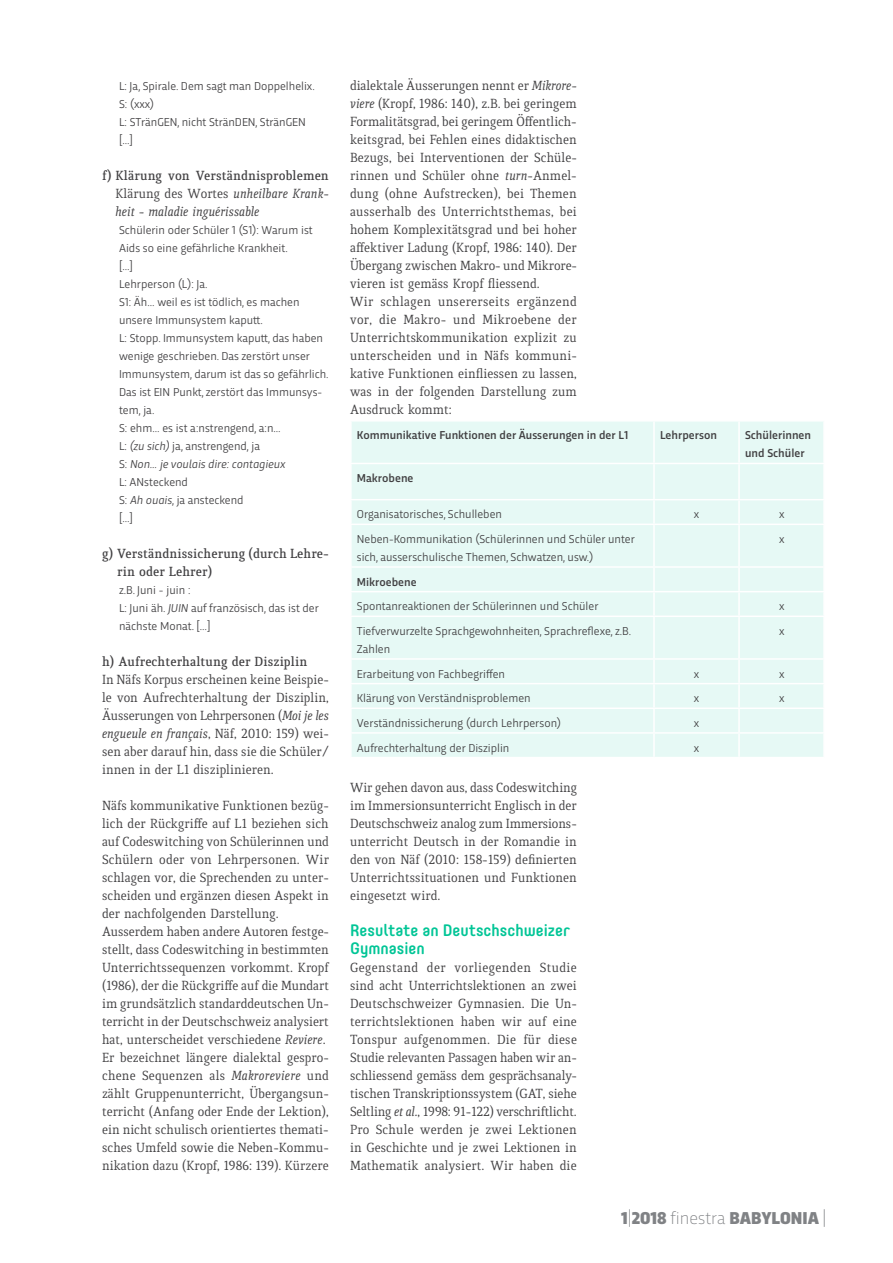
<style>
.page{position:relative;width:893px;height:1263px;background:#fff}
.page>*{position:absolute;margin:0;border:0;box-sizing:border-box;transform-origin:0 0}
.t1{font:900 18px "Trasandina";color:#808285}
.t2{font:500 16.5px/18px "Core Mellow 55";color:#00c596}
.t3{font:14.25px/18px "Quiroga Serif Pro";color:#414042;text-align:justify}
.t4{font:italic 14.25px/18px "Quiroga Serif Pro";color:#414042;text-align:justify}
.t5{font:600 14.25px/18px "Quiroga Serif Pro";color:#414042}
.t6{font:12px/18px "Trasandina";color:#414042}
.t7{font:500 12px/18px "Trasandina";color:#414042}
.s1{font-weight:600;font-style:normal}
.s2{font-style:normal}
.s3{font-style:italic}
.s4{font-weight:200}
</style>
<div class="page">
<div style="left:352px;top:422px;width:471px;height:335px;background:#e6f9f5"></div>
<hr style="left:653px;top:421px;width:2px;height:42px;background:#fff">
<hr style="left:738px;top:421px;width:2px;height:42px;background:#fff">
<hr style="left:350px;top:463px;width:304px;height:1px;background:#fff">
<hr style="left:654px;top:463px;width:85px;height:1px;background:#fff">
<hr style="left:653px;top:464px;width:2px;height:35px;background:#fff">
<hr style="left:739px;top:463px;width:86px;height:1px;background:#fff">
<hr style="left:738px;top:464px;width:2px;height:35px;background:#fff">
<hr style="left:350px;top:499px;width:304px;height:1px;background:#fff">
<hr style="left:654px;top:499px;width:85px;height:1px;background:#fff">
<hr style="left:653px;top:500px;width:2px;height:24px;background:#fff">
<hr style="left:739px;top:499px;width:86px;height:1px;background:#fff">
<hr style="left:738px;top:500px;width:2px;height:24px;background:#fff">
<hr style="left:350px;top:524px;width:304px;height:1px;background:#fff">
<hr style="left:654px;top:524px;width:85px;height:1px;background:#fff">
<hr style="left:653px;top:525px;width:2px;height:41px;background:#fff">
<hr style="left:739px;top:524px;width:86px;height:1px;background:#fff">
<hr style="left:738px;top:525px;width:2px;height:41px;background:#fff">
<hr style="left:350px;top:566px;width:304px;height:2px;background:#fff">
<hr style="left:654px;top:566px;width:85px;height:2px;background:#fff">
<hr style="left:653px;top:568px;width:2px;height:23px;background:#fff">
<hr style="left:739px;top:566px;width:86px;height:2px;background:#fff">
<hr style="left:738px;top:568px;width:2px;height:23px;background:#fff">
<hr style="left:350px;top:591px;width:304px;height:1px;background:#fff">
<hr style="left:654px;top:591px;width:85px;height:1px;background:#fff">
<hr style="left:653px;top:592px;width:2px;height:23px;background:#fff">
<hr style="left:739px;top:591px;width:86px;height:1px;background:#fff">
<hr style="left:738px;top:592px;width:2px;height:23px;background:#fff">
<hr style="left:350px;top:615px;width:304px;height:2px;background:#fff">
<hr style="left:654px;top:615px;width:85px;height:2px;background:#fff">
<hr style="left:653px;top:617px;width:2px;height:41px;background:#fff">
<hr style="left:739px;top:615px;width:86px;height:2px;background:#fff">
<hr style="left:738px;top:617px;width:2px;height:41px;background:#fff">
<hr style="left:350px;top:658px;width:304px;height:2px;background:#fff">
<hr style="left:654px;top:658px;width:85px;height:2px;background:#fff">
<hr style="left:653px;top:660px;width:2px;height:23px;background:#fff">
<hr style="left:739px;top:658px;width:86px;height:2px;background:#fff">
<hr style="left:738px;top:660px;width:2px;height:23px;background:#fff">
<hr style="left:350px;top:683px;width:304px;height:1px;background:#fff">
<hr style="left:654px;top:683px;width:85px;height:1px;background:#fff">
<hr style="left:653px;top:684px;width:2px;height:23px;background:#fff">
<hr style="left:739px;top:683px;width:86px;height:1px;background:#fff">
<hr style="left:738px;top:684px;width:2px;height:23px;background:#fff">
<hr style="left:350px;top:707px;width:304px;height:2px;background:#fff">
<hr style="left:654px;top:707px;width:85px;height:2px;background:#fff">
<hr style="left:653px;top:709px;width:2px;height:23px;background:#fff">
<hr style="left:739px;top:707px;width:86px;height:2px;background:#fff">
<hr style="left:738px;top:709px;width:2px;height:23px;background:#fff">
<hr style="left:350px;top:732px;width:304px;height:2px;background:#fff">
<hr style="left:654px;top:732px;width:85px;height:2px;background:#fff">
<hr style="left:653px;top:734px;width:2px;height:23px;background:#fff">
<hr style="left:739px;top:732px;width:86px;height:2px;background:#fff">
<hr style="left:738px;top:734px;width:2px;height:23px;background:#fff">
<p class="t6" style="left:119px;top:76px;width:197px">L: Ja, Spirale. Dem sagt man Doppelhelix.<br>S: (xxx)<br>L: STränGEN, nicht StränDEN, StränGEN […]</p>
<p class="t4" style="left:116px;top:166px;width:215px;text-indent:-14px"><span class="s1">f) Klärung von Verständnisproblemen </span><span class="s2">Klärung des Wortes</span> unheilbare Krank&shy;heit - maladie inguérissable</p>
<p class="t6" style="left:119px;top:220px;width:211px">Schülerin oder Schüler 1 (S1): Warum ist<br>Aids so eine gefährliche Krankheit.<br>[…]<br>Lehrperson (L): Ja.<br>S1: Äh… weil es ist tödlich, es machen unsere Immunsystem kaputt.<br>L: Stopp. Immunsystem kaputt, das haben wenige geschrieben. Das zerstört unser<br>Immunsystem, darum ist das so gefährlich.<br>Das ist EIN Punkt, zerstört das Immunsys&shy;tem, ja.<br>S: ehm… es ist a:nstrengend, a:n…<br>L: <span class="s3">(zu sich)</span> ja, anstrengend, ja<br>S: <span class="s3">Non… je voulais dire: contagieux<br></span>L: ANsteckend<br>S: <span class="s3">Ah ouais</span>, ja ansteckend<br>[…]</p>
<p class="t5" style="left:117px;top:544px;width:213px;text-indent:-15px">g) Verständnissicherung (durch Lehre&shy;rin oder Lehrer)</p>
<p class="t6" style="left:119px;top:580px;width:201px">z.B. Juni - juin :<br>L: Juni äh. <span class="s3">JUIN</span> auf französisch, das ist der nächste Monat. […]</p>
<p class="t5" style="left:102px;top:652px;width:207px">h) Aufrechterhaltung der Disziplin</p>
<p class="t3" style="left:102px;top:671px;width:228px">In Näfs Korpus erscheinen keine Beispie&shy;le von Aufrechterhaltung der Disziplin, Äusserungen von Lehrpersonen (<span class="s3">Moi je les engueule en français</span>, Näf, 2010: 159) wei&shy;sen aber darauf hin, dass sie die Schüler/ innen in der L1 disziplinieren.</p>
<p class="t3" style="left:102px;top:797px;width:228px;text-align:left">Näfs kommunikative Funktionen bezüg&shy;lich der Rückgriffe auf L1 beziehen sich auf Codeswitching von Schülerinnen und Schülern oder von Lehrpersonen. Wir schlagen vor, die Sprechenden zu unter&shy;scheiden und ergänzen diesen Aspekt in der nachfolgenden Darstellung.<br>Ausserdem haben andere Autoren festge&shy;stellt, dass Codeswitching in bestimmten Unterrichtssequenzen vorkommt. Kropf (1986), der die Rückgriffe auf die Mundart im grundsätzlich standarddeutschen Un&shy;terricht in der Deutschschweiz analysiert hat, unterscheidet verschiedene <span class="s3">Reviere</span>.<br>Er bezeichnet längere dialektal gespro&shy;chene Sequenzen als <span class="s3">Makroreviere</span> und zählt Gruppenunterricht, Übergangsun&shy;terricht (Anfang oder Ende der Lektion), ein nicht schulisch orientiertes themati&shy;sches Umfeld sowie die Neben-Kommu&shy;nikation dazu (Kropf, 1986: 139). Kürzere</p>
<p class="t3" style="left:350px;top:77px;width:228px;text-align:left">dialektale Äusserungen nennt er <span class="s3">Mikrore&shy;viere</span> (Kropf, 1986: 140), z.B. bei geringem Formalitätsgrad, bei geringem Öffentlich&shy;keitsgrad, bei Fehlen eines didaktischen Bezugs, bei Interventionen der Schüle&shy;rinnen und Schüler ohne <span class="s3">turn</span>-Anmel&shy;dung (ohne Aufstrecken), bei Themen ausserhalb des Unterrichtsthemas, bei hohem Komplexitätsgrad und bei hoher affektiver Ladung (Kropf, 1986: 140). Der Übergang zwischen Makro- und Mikrore&shy;vieren ist gemäss Kropf fliessend.<br>Wir schlagen unsererseits ergänzend vor, die Makro- und Mikroebene der Unterrichtskommunikation explizit zu unterscheiden und in Näfs kommuni&shy;kative Funktionen einfliessen zu lassen, was in der folgenden Darstellung zum Ausdruck kommt:</p>
<p class="t7" style="left:357px;top:425px;width:273px">Kommunikative Funktionen der Äusserungen in der L1</p>
<p class="t7" style="left:660px;top:425px;width:59px">Lehrperson</p>
<p class="t7" style="left:745px;top:425px;width:68px">Schülerinnen und Schüler</p>
<p class="t7" style="left:357px;top:468px;width:58px">Makrobene</p>
<p class="t6" style="left:357px;top:504px;width:147px">Organisatorisches, Schulleben</p>
<p class="t6" style="left:694px;top:504px;width:7px">x</p>
<p class="t6" style="left:779px;top:504px;width:7px">x</p>
<p class="t6" style="left:357px;top:529px;width:279px">Neben-Kommunikation (Schülerinnen und Schüler unter sich, ausserschulische Themen, Schwatzen, usw.)</p>
<p class="t6" style="left:779px;top:529px;width:7px">x</p>
<p class="t7" style="left:357px;top:572px;width:61px">Mikroebene</p>
<p class="t6" style="left:357px;top:596px;width:243px">Spontanreaktionen der Schülerinnen und Schüler</p>
<p class="t6" style="left:779px;top:596px;width:7px">x</p>
<p class="t6" style="left:357px;top:621px;width:276px">Tiefverwurzelte Sprachgewohnheiten, Sprachreflexe, z.B.<br>Zahlen</p>
<p class="t6" style="left:779px;top:621px;width:7px">x</p>
<p class="t6" style="left:357px;top:664px;width:150px">Erarbeitung von Fachbegriffen</p>
<p class="t6" style="left:694px;top:664px;width:7px">x</p>
<p class="t6" style="left:779px;top:664px;width:7px">x</p>
<p class="t6" style="left:357px;top:688px;width:175px">Klärung von Verständnisproblemen</p>
<p class="t6" style="left:694px;top:688px;width:7px">x</p>
<p class="t6" style="left:779px;top:688px;width:7px">x</p>
<p class="t6" style="left:357px;top:713px;width:206px">Verständnissicherung (durch Lehrperson)</p>
<p class="t6" style="left:694px;top:713px;width:7px">x</p>
<p class="t6" style="left:357px;top:738px;width:154px">Aufrechterhaltung der Disziplin</p>
<p class="t6" style="left:694px;top:738px;width:7px">x</p>
<p class="t3" style="left:350px;top:779px;width:228px">Wir gehen davon aus, dass Codeswitching im Immersionsunterricht Englisch in der Deutschschweiz analog zum Immersions&shy;unterricht Deutsch in der Romandie in den von Näf (2010: 158-159) definierten Unterrichtssituationen und Funktionen eingesetzt wird.</p>
<p class="t2" style="left:350px;top:920px;width:222px">Resultate an Deutschschweizer<br>Gymnasien</p>
<p class="t3" style="left:350px;top:959px;width:228px">Gegenstand der vorliegenden Studie sind acht Unterrichtslektionen an zwei Deutschschweizer Gymnasien. Die Un&shy;terrichtslektionen haben wir auf eine Tonspur aufgenommen. Die für diese Studie relevanten Passagen haben wir an&shy;schliessend gemäss dem gesprächsanaly&shy;tischen Transkriptionssystem (GAT, siehe Seltling <span class="s3">et al.</span>, 1998: 91-122) verschriftlicht.<br>Pro Schule werden je zwei Lektionen in Geschichte und je zwei Lektionen in Mathematik analysiert. Wir haben die</p>
<p class="t1" style="left:621px;top:1205px;width:207px">1<span class="s4">|</span>2018 <span class="s4">finestra</span> BABYLONIA <span class="s4">|</span></p>
</div>
